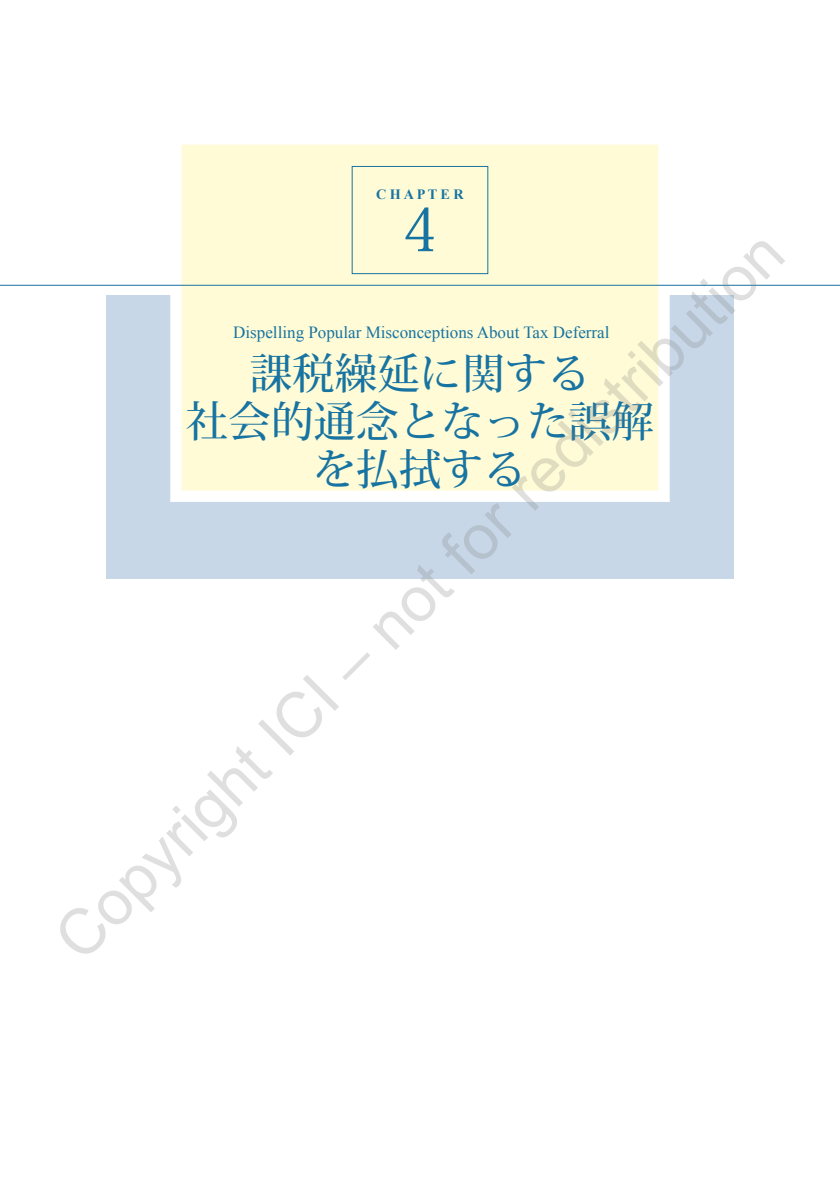
<style>
.page{position:relative;width:840px;height:1191px;background:#fff}
.page>*{position:absolute;margin:0;border:0;box-sizing:border-box;transform-origin:0 0}
.t1{font:63.2px "Arial";color:rgb(128 128 128/.25)}
.t2{font:59.6px "Koz Min Pro";color:#1773a1}
.t3{font:500 42.6px/48.2px "Koz Min Pr 6 N";color:#1773a1;text-align:center}
.t4{font:17px "Times New Roman";color:#1773a1}
.t5{font:700 14.2px "Times New Roman";color:#1773a1}
</style>
<div class="page">
<div style="left:106px;top:296px;width:627px;height:283px;background:#c8d7e8"></div>
<div style="left:176px;top:139px;width:487px;height:357px;background:#fffbd6"></div>
<div style="left:170px;top:133px;width:499px;height:369px;border:11px solid #fff"></div>
<hr style="left:0;top:285px;width:839px;height:1px;background:#1773a1">
<div style="left:351px;top:166px;width:137px;height:108px;border:1px solid #1773a1"></div>
<p class="t5" style="left:376px;top:184px;width:89px">C H A P T E R</p>
<h2 class="t2" style="left:401px;top:187px;width:38px">4</h2>
<h1 class="t1" style="left:37px;top:918px;width:999px;rotate:-45deg">Copyright ICI – not for redistribution</h1>
<p class="t4" style="left:233px;top:321px;width:377px">Dispelling Popular Misconceptions About Tax Deferral</p>
<h3 class="t3" style="left:186px;top:350px;width:469px">課税繰延に関する<br>社会的通念となった誤解を払拭する</h3>
</div>
